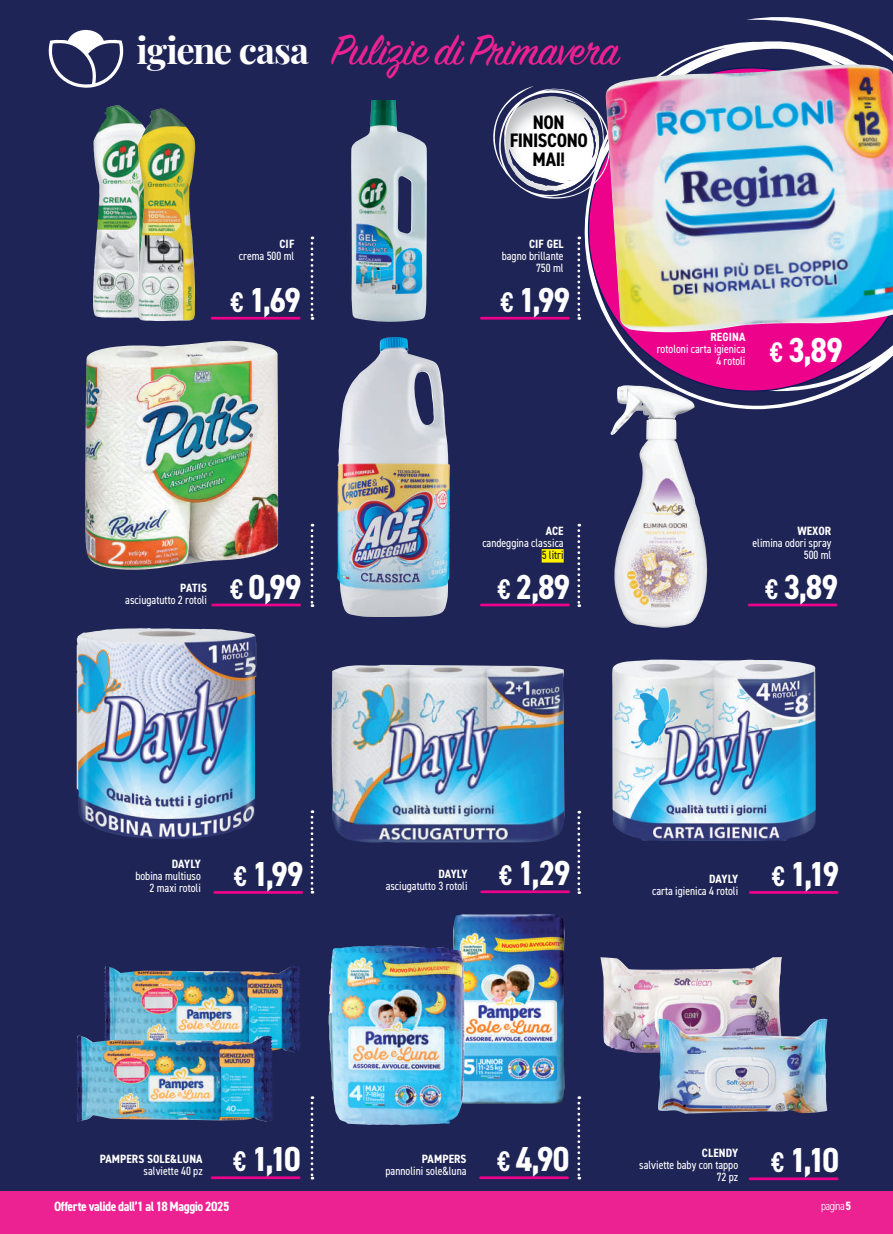
<style>
.page{position:relative;width:893px;height:1234px;background:#fff}
.page>*{position:absolute;margin:0;border:0;box-sizing:border-box;transform-origin:0 0}
.t1{font:47.1px "Sign Painter House Script";letter-spacing:-.01em;color:#ed2292}
.t2{font:700 condensed 34.65px "DIN2014";letter-spacing:-.03em;color:#fff}
.t3{font:700 condensed 19.5px/18.5px "DIN2014";letter-spacing:-.025em;color:#000;text-align:center}
.t4{font:700 condensed 13.5px "DIN2014";letter-spacing:-.03em;color:#fff}
.t5{font:condensed 12px/12px "DIN2014";color:#fff;text-align:right}
.t6{font:700 condensed 12px "DIN2014";letter-spacing:.01em;color:#fff}
.t7{font:300 condensed 12px "DIN2014";letter-spacing:-.055em;color:#fff}
.t8{font:condensed 12px "DIN2014";color:#231f20}
.s1{font-family:"Playfair Display";font-weight:700;font-size:36.6px;color:#fff}
.s2{font-weight:600;font-size:28.5px}
.s3{font-weight:700}
</style>
<div class="page">
<div style="left:0;top:0;width:893px;height:1191px;background:#1e2455"></div>
<div style="left:0;top:1191px;width:893px;height:42px;background:#ed2292"></div>
<svg style="left:311px;top:236px;width:2px;height:84px"></svg>
<svg style="left:311px;top:523px;width:2px;height:84px"></svg>
<svg style="left:311px;top:810px;width:2px;height:83px"></svg>
<svg style="left:311px;top:1096px;width:2px;height:83px"></svg>
<svg style="left:577px;top:236px;width:3px;height:84px"></svg>
<svg style="left:577px;top:523px;width:3px;height:84px"></svg>
<svg style="left:577px;top:810px;width:3px;height:83px"></svg>
<svg style="left:577px;top:1096px;width:3px;height:83px"></svg>
<svg style="left:584px;top:17px;width:309px;height:393px"></svg>
<svg style="left:588px;top:67px;width:305px;height:325px;fill:#ed028c"></svg>
<svg style="left:493px;top:84px;width:112px;height:116px"></svg>
<svg style="left:48px;top:30px;width:76px;height:58px"></svg>
<img style="left:453px;top:914px;width:111px;height:189px">
<img style="left:105px;top:966px;width:195px;height:85px">
<img style="left:93px;top:105px;width:44px;height:212px">
<img style="left:137px;top:108px;width:58px;height:213px">
<img style="left:337px;top:337px;width:113px;height:280px">
<img style="left:610px;top:385px;width:98px;height:242px">
<img style="left:605px;top:64px;width:288px;height:268px">
<img style="left:351px;top:100px;width:76px;height:222px">
<img style="left:85px;top:341px;width:193px;height:228px">
<img style="left:77px;top:628px;width:179px;height:210px">
<img style="left:332px;top:664px;width:232px;height:178px">
<img style="left:612px;top:659px;width:204px;height:181px">
<img style="left:77px;top:1035px;width:195px;height:86px">
<img style="left:329px;top:945px;width:136px;height:179px">
<img style="left:600px;top:957px;width:182px;height:95px">
<img style="left:658px;top:1018px;width:169px;height:95px">
<hr style="left:212px;top:317px;width:87px;height:2px;background:#ed028c">
<hr style="left:481px;top:317px;width:87px;height:2px;background:#ed028c">
<hr style="left:481px;top:603px;width:87px;height:3px;background:#ed028c">
<div style="left:542px;top:549px;width:22px;height:13px;background:#fff101"></div>
<hr style="left:749px;top:603px;width:87px;height:3px;background:#ed028c">
<hr style="left:213px;top:603px;width:87px;height:3px;background:#ed028c">
<hr style="left:215px;top:890px;width:87px;height:3px;background:#ed028c">
<hr style="left:482px;top:890px;width:87px;height:2px;background:#ed028c">
<hr style="left:750px;top:890px;width:87px;height:3px;background:#ed028c">
<hr style="left:212px;top:1175px;width:87px;height:3px;background:#ed028c">
<hr style="left:480px;top:1175px;width:88px;height:3px;background:#ed028c">
<hr style="left:750px;top:1177px;width:87px;height:2px;background:#ed028c">
<h1 class="t1" style="left:137px;top:34px;width:484px"><span class="s1">igiene casa</span> Pulizie di Primavera</h1>
<h3 class="t3" style="left:510px;top:115px;width:80px">NON<br>FINISCONO<br>MAI!</h3>
<p class="t6" style="left:279px;top:240px;width:16px">CIF</p>
<p class="t5" style="left:239px;top:251px;width:57px">crema 500 ml</p>
<p class="t6" style="left:529px;top:240px;width:36px">CIF GEL</p>
<p class="t5" style="left:502px;top:251px;width:63px">bagno brillante<br>750 ml</p>
<h2 class="t2" style="left:231px;top:288px;width:72px"><span class="s2">€</span> 1,69</h2>
<h2 class="t2" style="left:500px;top:288px;width:71px"><span class="s2">€</span> 1,99</h2>
<p class="t6" style="left:710px;top:332px;width:37px">REGINA</p>
<p class="t5" style="left:657px;top:343px;width:90px">rotoloni carta igienica<br>4 rotoli</p>
<h2 class="t2" style="left:770px;top:338px;width:74px"><span class="s2">€</span> 3,89</h2>
<p class="t6" style="left:546px;top:526px;width:19px">ACE</p>
<p class="t5" style="left:482px;top:537px;width:83px">candeggina classica</p>
<p class="t8" style="left:542px;top:550px;width:23px">5 litri</p>
<p class="t6" style="left:797px;top:526px;width:35px">WEXOR</p>
<p class="t5" style="left:752px;top:537px;width:80px">elimina odori spray<br>500 ml</p>
<p class="t6" style="left:180px;top:584px;width:28px">PATIS</p>
<h2 class="t2" style="left:230px;top:574px;width:73px"><span class="s2">€</span> 0,99</h2>
<p class="t5" style="left:125px;top:595px;width:83px">asciugatutto 2 rotoli</p>
<h2 class="t2" style="left:497px;top:574px;width:74px"><span class="s2">€</span> 2,89</h2>
<h2 class="t2" style="left:765px;top:574px;width:74px"><span class="s2">€</span> 3,89</h2>
<p class="t6" style="left:172px;top:859px;width:30px">DAYLY</p>
<p class="t5" style="left:135px;top:870px;width:67px">bobina multiuso<br>2 maxi rotoli</p>
<p class="t5" style="left:386px;top:880px;width:83px">asciugatutto 3 rotoli</p>
<p class="t6" style="left:438px;top:869px;width:30px">DAYLY</p>
<h2 class="t2" style="left:499px;top:861px;width:73px"><span class="s2">€</span> 1,29</h2>
<h2 class="t2" style="left:234px;top:862px;width:71px"><span class="s2">€</span> 1,99</h2>
<p class="t6" style="left:709px;top:874px;width:30px">DAYLY</p>
<p class="t5" style="left:652px;top:885px;width:88px">carta igienica 4 rotoli</p>
<h2 class="t2" style="left:772px;top:862px;width:69px"><span class="s2">€</span> 1,19</h2>
<p class="t6" style="left:100px;top:1154px;width:104px">PAMPERS SOLE&amp;LUNA</p>
<p class="t5" style="left:144px;top:1165px;width:61px">salviette 40 pz</p>
<h2 class="t2" style="left:233px;top:1147px;width:69px"><span class="s2">€</span> 1,10</h2>
<h2 class="t2" style="left:497px;top:1147px;width:74px"><span class="s2">€</span> 4,90</h2>
<p class="t6" style="left:422px;top:1154px;width:46px">PAMPERS</p>
<p class="t5" style="left:386px;top:1165px;width:83px">pannolini sole&amp;luna</p>
<p class="t6" style="left:702px;top:1148px;width:38px">CLENDY</p>
<p class="t5" style="left:639px;top:1159px;width:101px">salviette baby con tappo<br>72 pz</p>
<h2 class="t2" style="left:771px;top:1148px;width:69px"><span class="s2">€</span> 1,10</h2>
<p class="t4" style="left:54px;top:1201px;width:177px">Offerte valide dall’1 al 18 Maggio 2025</p>
<p class="t7" style="left:821px;top:1201px;width:32px">pagina <span class="s3">5</span></p>
<p class="t4" style="left:134px;top:1201px;width:134px">30 Maggio al 16 Giugno 2024</p>
</div>
